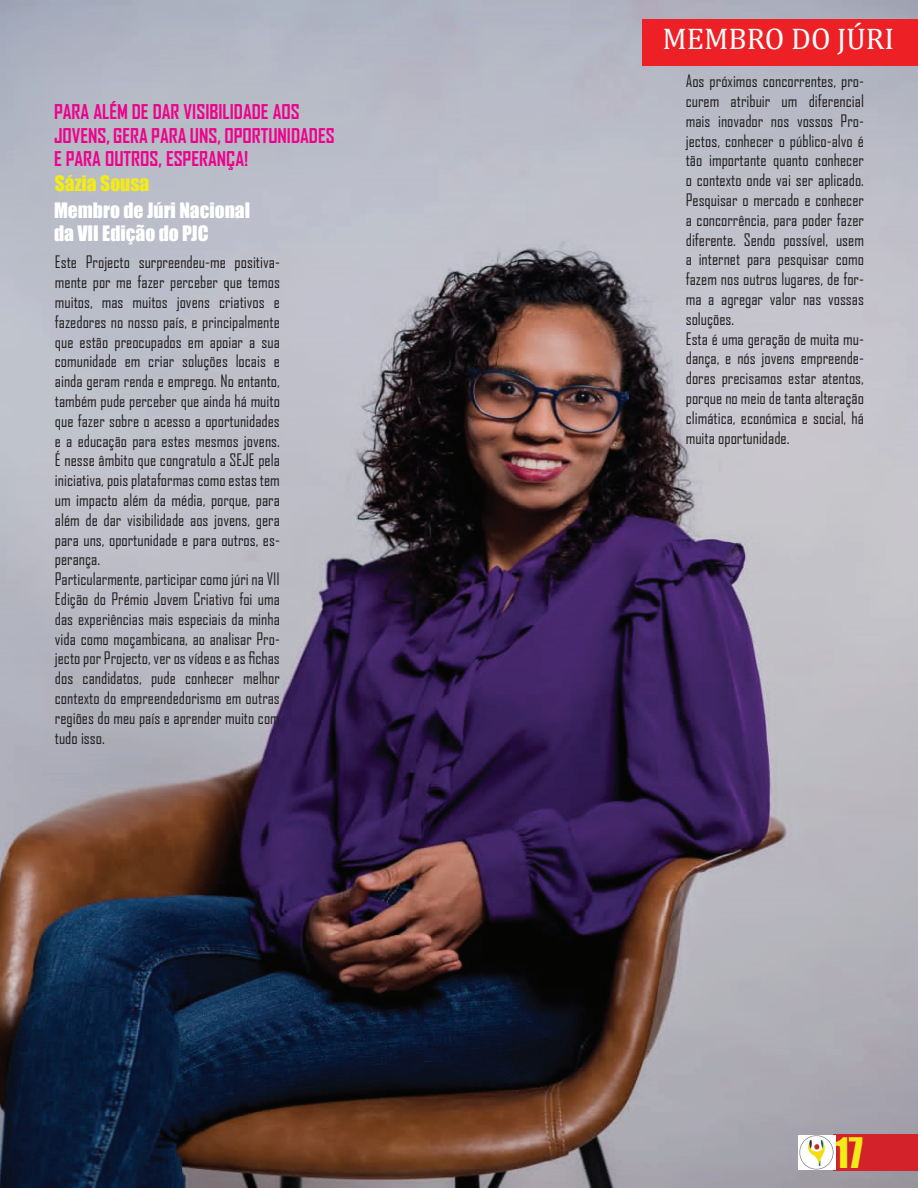
<style>
.page{position:relative;width:918px;height:1188px;background:#fff}
.page>*{position:absolute;margin:0;border:0;box-sizing:border-box;transform-origin:0 0}
.t1{font:38.7px "Impact";color:#f2eb19;scale:.92 1}
.t2{font:30px "Cambria Math";color:#fff}
.t3{font:700 19.5px/23.4px "Agency FB";color:#ed028c}
.t4{font:19.5px/23.4px "Impact";color:#fff}
.t5{font:19.5px "Impact";color:#f2eb19}
.t6{font:16.5px/19.8px "Agency FB";color:#231f20}
</style>
<div class="page">
<img style="left:0;top:0;width:918px;height:1188px">
<div style="left:833px;top:1134px;width:85px;height:37px;background:#d3222a"></div>
<div style="left:643px;top:20px;width:275px;height:46px;background:#ed2026"></div>
<img style="left:798px;top:1135px;width:37px;height:35px">
<p class="t3" style="left:54px;top:100px;width:282px">PARA ALÉM DE DAR VISIBILIDADE AOS<br>JOVENS, GERA PARA UNS, OPORTUNIDADES<br>E PARA OUTROS, ESPERANÇA!</p>
<p class="t5" style="left:55px;top:168px;width:96px">Sázia Sousa</p>
<p class="t4" style="left:54px;top:198px;width:198px">Membro de Júri Nacional da VII Edição do PJC</p>
<p class="t6" style="left:55px;top:252px;width:227px">Este Projecto surpreendeu-me positiva&shy;mente por me fazer perceber que temos muitos, mas muitos jovens criativos e fazedores no nosso país, e principalmente que estão preocupados em apoiar a sua comunidade em criar soluções locais e ainda geram renda e emprego. No entanto, também pude perceber que ainda há muito que fazer sobre o acesso a oportunidades e a educação para estes mesmos jovens.<br>É nesse âmbito que congratulo a SEJE pela iniciativa, pois plataformas como estas tem um impacto além da média, porque, para além de dar visibilidade aos jovens, gera para uns, oportunidade e para outros, es&shy;perança.<br>Particularmente, participar como júri na VII Edição do Prémio Jovem Criativo foi uma das experiências mais especiais da minha vida como moçambicana, ao analisar Pro&shy;jecto por Projecto, ver os vídeos e as fichas dos candidatos, pude conhecer melhor contexto do empreendedorismo em outras regiões do meu país e aprender muito com tudo isso.</p>
<h2 class="t2" style="left:662px;top:22px;width:233px">MEMBRO DO JÚRI</h2>
<p class="t6" style="left:686px;top:71px;width:180px">Aos próximos concorrentes, pro&shy;curem atribuir um diferencial mais inovador nos vossos Pro&shy;jectos, conhecer o público-alvo é tão importante quanto conhecer o contexto onde vai ser aplicado.<br>Pesquisar o mercado e conhecer a concorrência, para poder fazer diferente. Sendo possível, usem a internet para pesquisar como fazem nos outros lugares, de for&shy;ma a agregar valor nas vossas soluções.<br>Esta é uma geração de muita mu&shy;dança, e nós jovens empreende&shy;dores precisamos estar atentos, porque no meio de tanta alteração climática, económica e social, há muita oportunidade.</p>
<h1 class="t1" style="left:835px;top:1123px;width:31px">17</h1>
</div>
